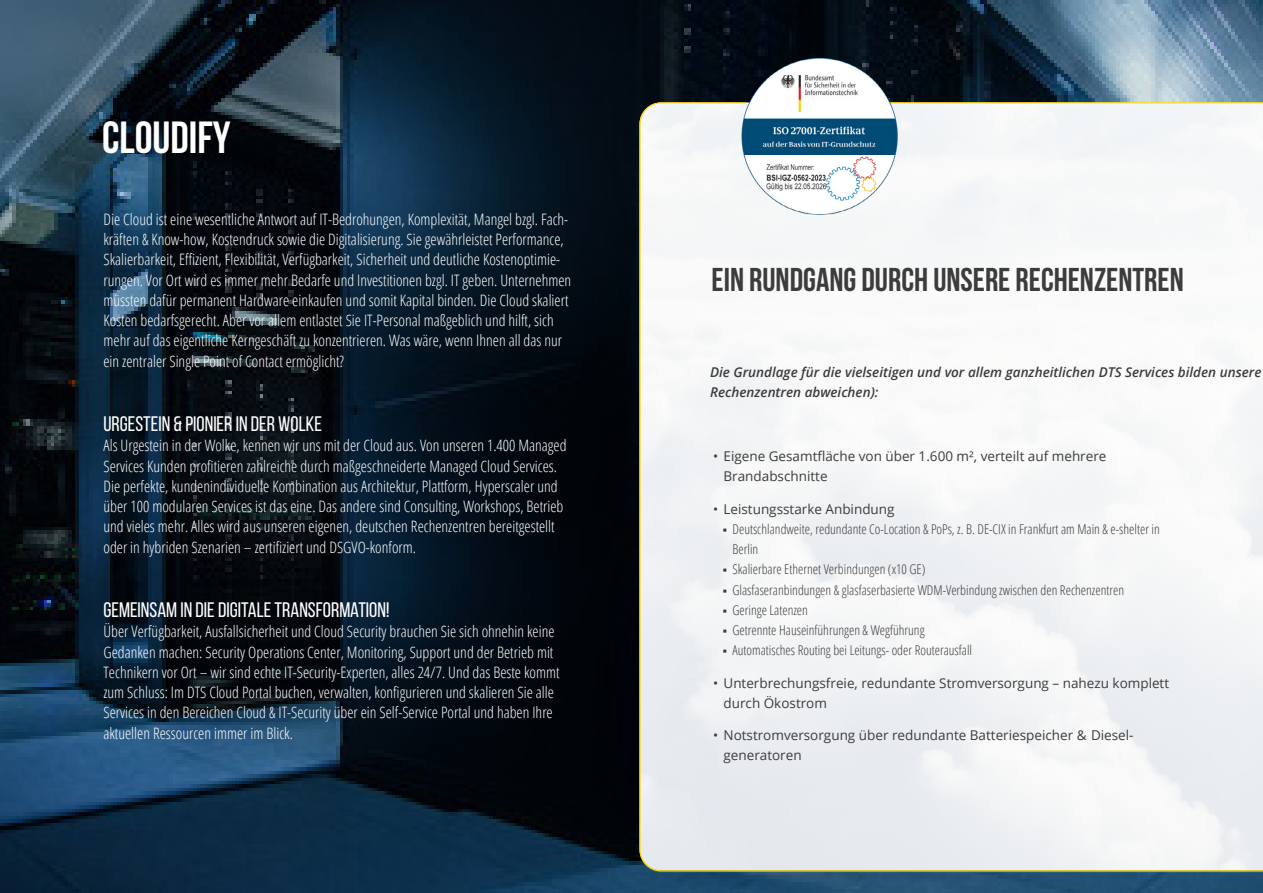
<style>
.page{position:relative;width:1263px;height:893px;background:#fff}
.page>*{position:absolute;margin:0;border:0;box-sizing:border-box;transform-origin:0 0}
.t1{font:700 45px "Bebas Neue";color:#fff}
.t2{font:700 33px "Bebas Neue";color:#3d3c3c}
.t3{font:21px "Bebas Neue";color:#fff}
.t4{font:300 condensed 15.75px/20.2px "Open Sans";color:#fff}
.t5{font:300 condensed 13.5px/20.2px "Open Sans";color:#3d3c3c}
.t6{font:13.5px/20.2px "Open Sans";color:#3d3c3c}
.t7{font:italic 600 13.5px/20.2px "Open Sans";color:#3d3c3c}
</style>
<div class="page">
<img style="left:0;top:0;width:1263px;height:893px">
<svg style="left:639px;top:102px;width:624px;height:769px"></svg>
<img style="left:719px;top:23px;width:209px;height:210px">
<p class="t1" style="left:102px;top:113px;width:130px">CLOUDIFY</p>
<p class="t4" style="left:103px;top:208px;width:469px">Die Cloud ist eine wesentliche Antwort auf IT-Bedrohungen, Komplexität, Mangel bzgl. Fach&shy;kräften &amp; Know-how, Kostendruck sowie die Digitalisierung. Sie gewährleistet Performance, Skalierbarkeit, Effizient, Flexibilität, Verfügbarkeit, Sicherheit und deutliche Kostenoptimie&shy;rungen. Vor Ort wird es immer mehr Bedarfe und Investitionen bzgl. IT geben. Unternehmen müssten dafür permanent Hardware einkaufen und somit Kapital binden. Die Cloud skaliert Kosten bedarfsgerecht. Aber vor allem entlastet Sie IT-Personal maßgeblich und hilft, sich mehr auf das eigentliche Kerngeschäft zu konzentrieren. Was wäre, wenn Ihnen all das nur ein zentraler Single Point of Contact ermöglicht?</p>
<p class="t3" style="left:103px;top:412px;width:220px">URGESTEIN &amp; PIONIER IN DER WOLKE</p>
<p class="t4" style="left:103px;top:435px;width:465px">Als Urgestein in der Wolke, kennen wir uns mit der Cloud aus. Von unseren 1.400 Managed Services Kunden profitieren zahlreiche durch maßgeschneiderte Managed Cloud Services.<br>Die perfekte, kundenindividuelle Kombination aus Architektur, Plattform, Hyperscaler und über 100 modularen Services ist das eine. Das andere sind Consulting, Workshops, Betrieb und vieles mehr. Alles wird aus unseren eigenen, deutschen Rechenzentren bereitgestellt oder in hybriden Szenarien – zertifiziert und DSGVO-konform.</p>
<p class="t3" style="left:103px;top:598px;width:287px">GEMEINSAM IN DIE DIGITALE TRANSFORMATION!</p>
<p class="t4" style="left:103px;top:621px;width:458px">Über Verfügbarkeit, Ausfallsicherheit und Cloud Security brauchen Sie sich ohnehin keine Gedanken machen: Security Operations Center, Monitoring, Support und der Betrieb mit Technikern vor Ort – wir sind echte IT-Security-Experten, alles 24/7. Und das Beste kommt zum Schluss: Im DTS Cloud Portal buchen, verwalten, konfigurieren und skalieren Sie alle Services in den Bereichen Cloud &amp; IT-Security über ein Self-Service Portal und haben Ihre aktuellen Ressourcen immer im Blick.</p>
<p class="t2" style="left:711px;top:261px;width:474px">EIN RUNDGANG DURCH UNSERE RECHENZENTREN</p>
<p class="t7" style="left:710px;top:362px;width:553px">Die Grundlage für die vielseitigen und vor allem ganzheitlichen DTS Services bilden unsere<br>Rechenzentren abweichen):</p>
<p class="t6" style="left:723px;top:446px;width:384px;text-indent:-11px">• Eigene Gesamtfläche von über 1.600 m², verteilt auf mehrere<br>Brandabschnitte</p>
<p class="t6" style="left:713px;top:498px;width:183px">• Leistungsstarke Anbindung</p>
<p class="t5" style="left:732px;top:518px;width:429px">Deutschlandweite, redundante Co-Location &amp; PoPs, z. B. DE-CIX in Frankfurt am Main &amp; e-shelter in<br>Berlin</p>
<p class="t5" style="left:732px;top:559px;width:194px">Skalierbare Ethernet Verbindungen (x10 GE)</p>
<p class="t5" style="left:732px;top:579px;width:393px">Glasfaseranbindungen &amp; glasfaserbasierte WDM-Verbindung zwischen den Rechenzentren</p>
<p class="t5" style="left:732px;top:599px;width:77px">Geringe Latenzen</p>
<p class="t5" style="left:732px;top:620px;width:194px">Getrennte Hauseinführungen &amp; Wegführung</p>
<p class="t5" style="left:732px;top:640px;width:241px">Automatisches Routing bei Leitungs- oder Routerausfall</p>
<p class="t6" style="left:723px;top:672px;width:447px;text-indent:-11px">• Unterbrechungsfreie, redundante Stromversorgung – nahezu komplett durch Ökostrom</p>
<p class="t6" style="left:723px;top:725px;width:412px;text-indent:-11px">• Notstromversorgung über redundante Batteriespeicher &amp; Diesel&shy;generatoren</p>
</div>
